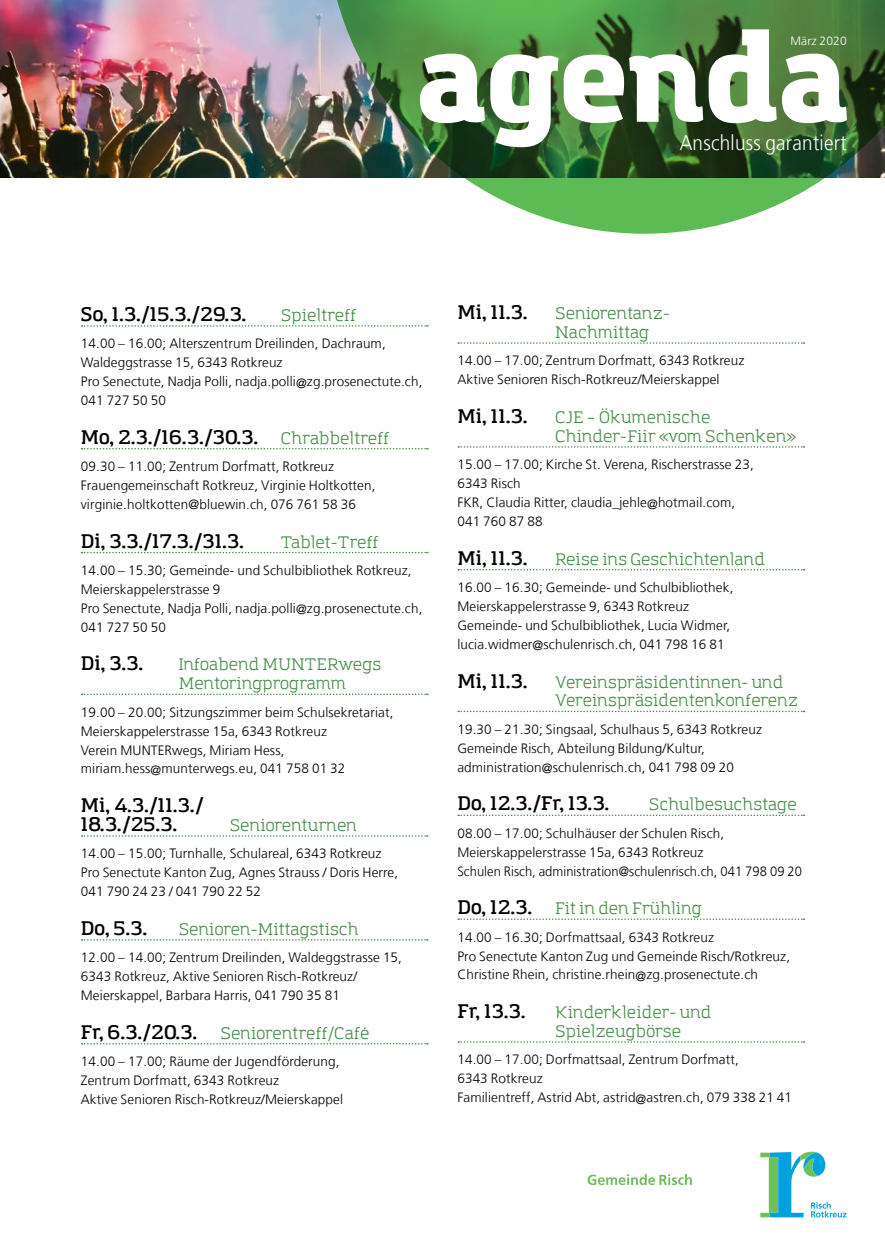
<style>
.page{position:relative;width:885px;height:1259px;background:#fff}
.page>*{position:absolute;margin:0;border:0;box-sizing:border-box;transform-origin:0 0}
.t1{font:900 120px "Amazing Grotesk";color:#fff}
.t2{font:300 21px "Frutiger LT Com";letter-spacing:.015em;color:#fff;scale:.9 1}
.t3{font:600 19.5px/18.9px "Amazing Grotesk";letter-spacing:.01em;color:#000}
.t4{font:16.5px/18.9px "Amazing Grotesk";letter-spacing:.01em;color:#448d46}
.t5{font:300 13.5px/18.9px "Frutiger LT Com";letter-spacing:.01em;color:#000}
.t6{font:300 12px "Frutiger LT Com";letter-spacing:.01em;color:#fff}
.s1{font-weight:400;font-size:16.5px;color:#448d46}
.s2{font-weight:600;font-size:19.5px;color:#000}
</style>
<div class="page">
<img style="left:0;top:0;width:325px;height:177px">
<svg style="left:325px;top:0;width:559px;height:234px;background:#5e8a58"></svg>
<svg style="left:760px;top:1151px;width:86px;height:66px"></svg>
<svg style="left:587px;top:1174px;width:104px;height:11px"></svg>
<svg style="left:82px;top:325px;width:346px;height:2px"></svg>
<svg style="left:82px;top:448px;width:346px;height:1px"></svg>
<svg style="left:82px;top:552px;width:346px;height:1px"></svg>
<svg style="left:82px;top:693px;width:346px;height:2px"></svg>
<svg style="left:82px;top:835px;width:346px;height:1px"></svg>
<svg style="left:82px;top:939px;width:346px;height:1px"></svg>
<svg style="left:82px;top:1043px;width:346px;height:1px"></svg>
<svg style="left:458px;top:342px;width:346px;height:2px"></svg>
<svg style="left:458px;top:446px;width:346px;height:2px"></svg>
<svg style="left:458px;top:569px;width:346px;height:1px"></svg>
<svg style="left:458px;top:710px;width:346px;height:2px"></svg>
<svg style="left:458px;top:814px;width:346px;height:2px"></svg>
<svg style="left:458px;top:918px;width:346px;height:2px"></svg>
<svg style="left:458px;top:1041px;width:346px;height:1px"></svg>
<h1 class="t1" style="left:417px;top:3px;width:434px">agenda</h1>
<p class="t6" style="left:790px;top:34px;width:58px">März 2020</p>
<h2 class="t2" style="left:679px;top:131px;width:187px">Anschluss garantiert</h2>
<h3 class="t3" style="left:81px;top:305px;width:167px">So, 1.3./15.3./29.3.</h3>
<p class="t4" style="left:281px;top:306px;width:77px">Spieltreff</p>
<p class="t5" style="left:81px;top:334px;width:343px">14.00 – 16.00; Alterszentrum Dreilinden, Dachraum, Waldeggstrasse 15, 6343 Rotkreuz<br>Pro Senectute, Nadja Polli, nadja.polli@zg.prosenectute.ch, 041 727 50 50</p>
<h3 class="t3" style="left:81px;top:428px;width:310px">Mo, 2.3./16.3./30.3. <span class="s1">Chrabbeltreff</span></h3>
<p class="t5" style="left:81px;top:457px;width:296px">09.30 – 11.00; Zentrum Dorfmatt, Rotkreuz<br>Frauengemeinschaft Rotkreuz, Virginie Holtkotten, virginie.holtkotten@bluewin.ch, 076 761 58 36</p>
<h3 class="t3" style="left:81px;top:532px;width:165px">Di, 3.3./17.3./31.3.</h3>
<p class="t4" style="left:281px;top:533px;width:99px">Tablet-Treff</p>
<p class="t5" style="left:81px;top:561px;width:343px">14.00 – 15.30; Gemeinde- und Schulbibliothek Rotkreuz, Meierskappelerstrasse 9<br>Pro Senectute, Nadja Polli, nadja.polli@zg.prosenectute.ch, 041 727 50 50</p>
<h3 class="t3" style="left:81px;top:654px;width:64px">Di, 3.3.</h3>
<p class="t4" style="left:179px;top:655px;width:204px">Infoabend MUNTERwegs<br>Mentoringprogramm</p>
<p class="t5" style="left:81px;top:702px;width:314px">19.00 – 20.00; Sitzungszimmer beim Schulsekretariat, Meierskappelerstrasse 15a, 6343 Rotkreuz<br>Verein MUNTERwegs, Miriam Hess, miriam.hess@munterwegs.eu, 041 758 01 32</p>
<h3 class="t3" style="left:81px;top:796px;width:124px">Mi, 4.3./11.3./<br>18.3./25.3.</h3>
<p class="t4" style="left:230px;top:816px;width:129px">Seniorenturnen</p>
<p class="t5" style="left:81px;top:844px;width:319px">14.00 – 15.00; Turnhalle, Schulareal, 6343 Rotkreuz<br>Pro Senectute Kanton Zug, Agnes Strauss / Doris Herre,<br>041 790 24 23 / 041 790 22 52</p>
<h3 class="t3" style="left:81px;top:919px;width:68px">Do, 5.3.</h3>
<p class="t4" style="left:179px;top:920px;width:181px">Senioren-Mittagstisch</p>
<p class="t5" style="left:81px;top:948px;width:323px">12.00 – 14.00; Zentrum Dreilinden, Waldeggstrasse 15,<br>6343 Rotkreuz, Aktive Senioren Risch-Rotkreuz/<br>Meierskappel, Barbara Harris, 041 790 35 81</p>
<p class="t4" style="left:81px;top:1024px;width:290px"><span class="s2">Fr, 6.3./20.3.</span> Seniorentreff/Café</p>
<p class="t5" style="left:81px;top:1052px;width:264px">14.00 – 17.00; Räume der Jugendförderung,<br>Zentrum Dorfmatt, 6343 Rotkreuz<br>Aktive Senioren Risch-Rotkreuz/Meierskappel</p>
<h3 class="t3" style="left:457px;top:303px;width:72px">Mi, 11.3.</h3>
<p class="t4" style="left:555px;top:304px;width:116px">Seniorentanz-<br>Nachmittag</p>
<p class="t5" style="left:457px;top:351px;width:288px">14.00 – 17.00; Zentrum Dorfmatt, 6343 Rotkreuz<br>Aktive Senioren Risch-Rotkreuz/Meierskappel</p>
<h3 class="t3" style="left:457px;top:407px;width:72px">Mi, 11.3.</h3>
<p class="t4" style="left:555px;top:408px;width:242px">CJE – Ökumenische<br>Chinder-Fiir «vom Schenken»</p>
<p class="t5" style="left:457px;top:455px;width:298px">15.00 – 17.00; Kirche St. Verena, Rischerstrasse 23,<br>6343 Risch<br>FKR, Claudia Ritter, claudia_jehle@hotmail.com,<br>041 760 87 88</p>
<h3 class="t3" style="left:457px;top:549px;width:72px">Mi, 11.3.</h3>
<p class="t4" style="left:555px;top:550px;width:211px">Reise ins Geschichtenland</p>
<p class="t5" style="left:457px;top:578px;width:277px">16.00 – 16.30; Gemeinde- und Schulbibliothek, Meierskappelerstrasse 9, 6343 Rotkreuz Gemeinde- und Schulbibliothek, Lucia Widmer, lucia.widmer@schulenrisch.ch, 041 798 16 81</p>
<h3 class="t3" style="left:457px;top:671px;width:72px">Mi, 11.3.</h3>
<p class="t4" style="left:555px;top:672px;width:244px">Vereinspräsidentinnen- und<br>Vereinspräsidentenkonferenz</p>
<p class="t5" style="left:457px;top:720px;width:306px">19.30 – 21.30; Singsaal, Schulhaus 5, 6343 Rotkreuz<br>Gemeinde Risch, Abteilung Bildung/Kultur, administration@schulenrisch.ch, 041 798 09 20</p>
<h3 class="t3" style="left:457px;top:794px;width:154px">Do, 12.3./Fr, 13.3.</h3>
<p class="t4" style="left:648px;top:795px;width:149px">Schulbesuchstage</p>
<p class="t5" style="left:457px;top:823px;width:346px">08.00 – 17.00; Schulhäuser der Schulen Risch,<br>Meierskappelerstrasse 15a, 6343 Rotkreuz<br>Schulen Risch, administration@schulenrisch.ch, 041 798 09 20</p>
<p class="t4" style="left:457px;top:899px;width:246px"><span class="s2">Do, 12.3.</span> Fit in den Frühling</p>
<p class="t5" style="left:457px;top:927px;width:334px">14.00 – 16.30; Dorfmattsaal, 6343 Rotkreuz<br>Pro Senectute Kanton Zug und Gemeinde Risch/Rotkreuz,<br>Christine Rhein, christine.rhein@zg.prosenectute.ch</p>
<h3 class="t3" style="left:457px;top:1002px;width:70px">Fr, 13.3.</h3>
<p class="t4" style="left:555px;top:1003px;width:157px">Kinderkleider- und<br>Spielzeugbörse</p>
<p class="t5" style="left:457px;top:1050px;width:336px">14.00 – 17.00; Dorfmattsaal, Zentrum Dorfmatt,<br>6343 Rotkreuz<br>Familientreff, Astrid Abt, astrid@astren.ch, 079 338 21 41</p>
</div>
